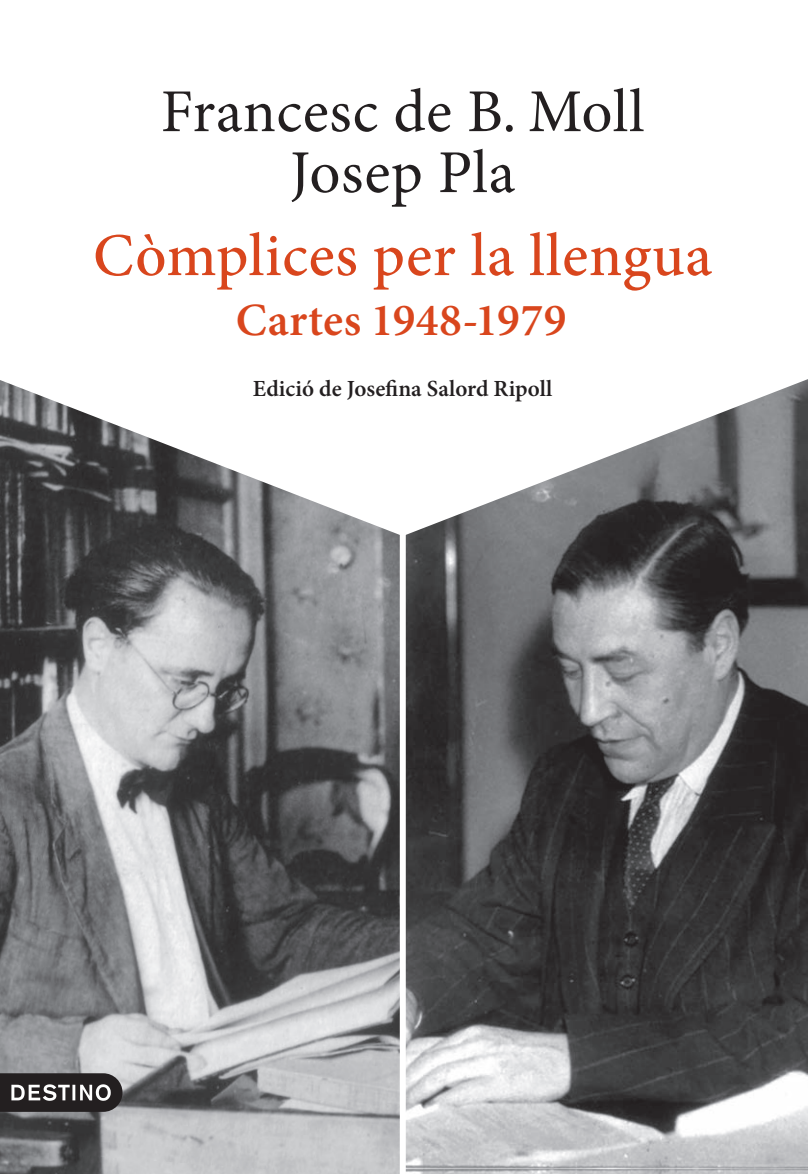
<style>
.page{position:relative;width:808px;height:1174px;background:#fff}
.page>*{position:absolute;margin:0;border:0;box-sizing:border-box;transform-origin:0 0}
.t1{font:61px/61px "Minion Pro";letter-spacing:.01em;color:#231f20;text-align:center}
.t2{font:500 61px "Minion Pro";letter-spacing:.01em;color:#d9461d}
.t3{font:600 46.2px "Minion Pro";letter-spacing:.01em;color:#d9461d}
.t4{font:600 23.2px "Minion Pro";letter-spacing:.005em;color:#231f20}
</style>
<div class="page">
<img style="left:0;top:380px;width:400px;height:793px">
<svg style="left:406px;top:379px;width:401px;height:789px;background:#737375"></svg>
<svg style="left:0;top:1072px;width:122px;height:39px;background:#4b4849"></svg>
<h1 class="t1" style="left:161px;top:84px;width:485px">Francesc de B. Moll<br>Josep Pla</h1>
<h1 class="t2" style="left:93px;top:214px;width:620px">Còmplices per la llengua</h1>
<h2 class="t3" style="left:236px;top:288px;width:332px">Cartes 1948-1979</h2>
<p class="t4" style="left:253px;top:373px;width:301px">Edició de Josefina Salord Ripoll</p>
</div>
